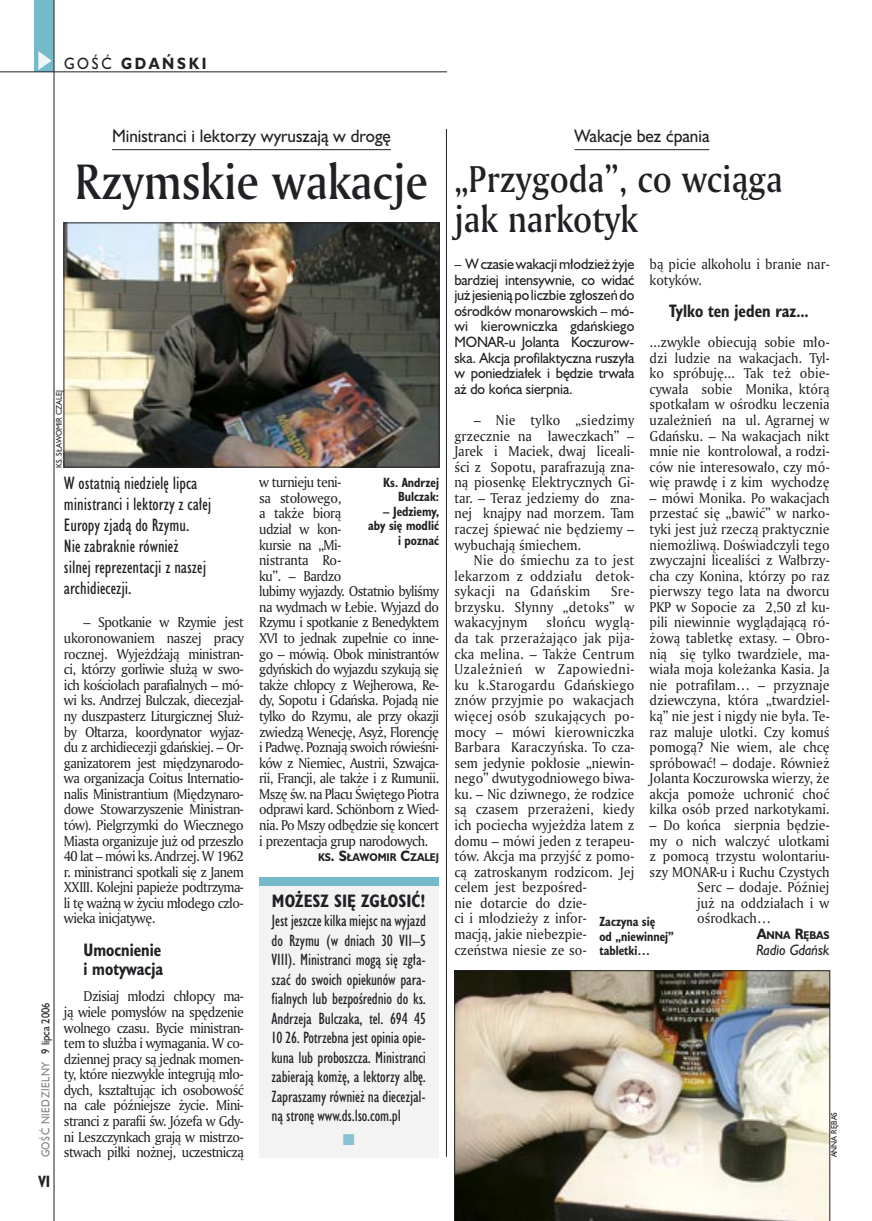
<style>
.page{position:relative;width:872px;height:1221px;background:#fff}
.page>*{position:absolute;margin:0;border:0;box-sizing:border-box;transform-origin:0 0}
._05a_tytyl_AmMd_32_pt{font:48px "Amerigo Md PL";color:#212125;scale:.9 1}
._05-9_tytyl_AmMd_24_pt{font:36px/40.5px "Amerigo Md PL";color:#212125;scale:.9 1}
._06-4_lead_lokal_HuCn_11_pt{font:16.5px/21px "Humanst 521 Cn PL";color:#212125}
._04-3_nadtytul_lokal{font:16.5px "Humanst 521 PL";color:#212125;scale:.94 1}
._04_srodtytul_HuCB_11_pt{font:700 16.5px/19.5px "Humanst 521 Cn PL";color:#212125;scale:.94 1}
._04-2_tytul_ramki{font:700 16.5px "Humanst 521 Cn PL";color:#212125}
._03-2_body_do_ramki{font:15px/19.5px "Humanst 521 Cn PL";letter-spacing:-.01em;color:#212125;text-align:justify}
._15a_temat_lewo{font:700 15px "Humanst 521 PL";letter-spacing:.2em;color:#212125;scale:.9 1}
._16_pagina_lewa{font:700 15px "Humanst 521 Cn PL";color:#212125;scale:.94 1}
._01_body_tekst{font:13.8px/15.6px "Amerigo PL";color:#212125;text-align:justify;scale:.94 1}
._01_body_tekst-2{font:13.8px/15.6px "Amerigo PL";letter-spacing:-.04em;color:#212125;scale:.94 1}
._06-5_lead_lokal_maly_Hu_9_pt{font:13.8px/15.6px "Humanst 521 PL";letter-spacing:-.01em;color:#212125;text-align:justify;scale:.94 1}
._12b_miasto_na_koncu_Hu{font:italic 13.8px "Humanst 521 PL";color:#212125;scale:.92 1}
._09_podpis_zdjecia_HuCnB{font:700 12.3px/14.4px "Humanst 521 Cn PL";color:#212125;text-align:right;scale:.94 1}
._18a_data_lewa_GOSC{font:10.5px "Humanst 521 PL";letter-spacing:.05em;color:#7f7f83;scale:.9 1}
._18_data_lewa{font:10.5px "Humanst 521 PL";color:#212125;scale:.9 1}
._12a_autor_na_koncu_HuBd{font:700 10.35px "Humanst 521 PL";color:#212125;scale:.9 1}
._09a_autor_zdjecia_Hu_5_pt{font:7.5px "Humanst 521 PL";color:#212125;scale:.94 1}
.s1{font-weight:400}
.s2{font-size:13.8px}
</style>
<div class="page">
<div style="left:35px;top:0;width:19px;height:72px;background:#75baca"></div>
<svg style="left:38px;top:51px;width:14px;height:19px"></svg>
<hr style="left:54px;top:0;width:1px;height:1220px;background:#212125">
<hr style="left:0;top:72px;width:447px;height:1px;background:#212125">
<hr style="left:446px;top:129px;width:1px;height:1027px;background:#212125">
<hr style="left:112px;top:149px;width:279px;height:1px;background:#212125">
<hr style="left:574px;top:149px;width:135px;height:1px;background:#212125">
<img style="left:66px;top:225px;width:371px;height:240px">
<div style="left:64px;top:223px;width:375px;height:244px;border:1px solid #212125"></div>
<div style="left:259px;top:877px;width:180px;height:280px;background:#f3f3f4"></div>
<div style="left:259px;top:877px;width:180px;height:8px;background:#75baca"></div>
<img style="left:454px;top:970px;width:376px;height:250px">
<p class="_15a_temat_lewo" style="left:64px;top:53px;width:160px"><span class="s1">GOŚĆ</span> GDAŃSKI</p>
<p class="_04-3_nadtytul_lokal" style="left:112px;top:125px;width:298px">Ministranci i lektorzy wyruszają w drogę</p>
<p class="_05a_tytyl_AmMd_32_pt" style="left:75px;top:149px;width:394px">Rzymskie wakacje</p>
<p class="_09a_autor_zdjecia_Hu_5_pt" style="left:54px;top:468px;width:84px;rotate:-90deg">KS. SŁAWOMIR CZALEJ</p>
<p class="_18_data_lewa" style="left:38px;top:1053px;width:58px;rotate:-90deg">9 lipca 2006</p>
<p class="_18a_data_lewa_GOSC" style="left:38px;top:1157px;width:108px;rotate:-90deg">GOŚĆ NIEDZIELNY</p>
<p class="_16_pagina_lewa" style="left:38px;top:1170px;width:14px">VI</p>
<p class="_06-4_lead_lokal_HuCn_11_pt" style="left:64px;top:472px;width:149px">W ostatnią niedzielę lipca ministranci i lektorzy z całej<br>Europy zjadą do Rzymu.<br>Nie zabraknie również<br>silnej reprezentacji z naszej archidiecezji.</p>
<p class="_01_body_tekst" style="left:64px;top:614px;width:193px;text-indent:20px">– Spotkanie w Rzymie jest ukoronowaniem naszej pracy rocznej. Wyjeżdżają ministran&shy;ci, którzy gorliwie służą w swo&shy;ich kościołach parafialnych – mó&shy;wi ks. Andrzej Bulczak, diecezjal&shy;ny duszpasterz Liturgicznej Służ&shy;by Ołtarza, koordynator wyjaz&shy;du z archidiecezji gdańskiej. – Or&shy;ganizatorem jest międzynarodo&shy;wa organizacja Coitus Internatio&shy;nalis Ministrantium (Międzynaro&shy;dowe Stowarzyszenie Ministran&shy;tów). Pielgrzymki do Wiecznego Miasta organizuje już od przeszło 40 lat – mówi ks. Andrzej. W 1962 r. ministranci spotkali się z Janem XXIII. Kolejni papieże podtrzyma&shy;li tę ważną w życiu młodego czło&shy;wieka inicjatywę.</p>
<p class="_04_srodtytul_HuCB_11_pt" style="left:83px;top:939px;width:86px">Umocnienie i motywacja</p>
<p class="_01_body_tekst" style="left:64px;top:988px;width:193px;text-indent:20px">Dzisiaj młodzi chłopcy ma&shy;ją wiele pomysłów na spędzenie wolnego czasu. Bycie ministran&shy;tem to służba i wymagania. W co&shy;dziennej pracy są jednak momen&shy;ty, które niezwykle integrują mło&shy;dych, kształtując ich osobowość na całe późniejsze życie. Mini&shy;stranci z parafii św. Józefa w Gdy&shy;ni Leszczynkach grają w mistrzo&shy;stwach piłki nożnej, uczestniczą</p>
<p class="_01_body_tekst-2" style="left:259px;top:474px;width:193px">w turnieju teni-<br>sa stołowego,<br>a także biorą<br>udział w kon-<br>kursie na „Mi-<br>nistranta Ro-<br>ku”. – Bardzo<br>lubimy wyjazdy. Ostatnio byliśmy na wydmach w Łebie. Wyjazd do<br>Rzymu i spotkanie z Benedyktem<br>XVI to jednak zupełnie co inne&shy;go – mówią. Obok ministrantów gdyńskich do wyjazdu szykują się także chłopcy z Wejherowa, Re&shy;dy, Sopotu i Gdańska. Pojadą nie tylko do Rzymu, ale przy okazji zwiedzą Wenecję, Asyż, Florencję i Padwę. Poznają swoich rówieśni&shy;ków z Niemiec, Austrii, Szwajca&shy;rii, Francji, ale także i z Rumunii.<br>Mszę św. na Placu Świętego Piotra odprawi kard. Schönborn z Wied&shy;nia. Po Mszy odbędzie się koncert i prezentacja grup narodowych.</p>
<p class="_12a_autor_na_koncu_HuBd" style="left:318px;top:850px;width:136px">KS<span class="s2">. S</span>ŁAWOMIR <span class="s2">C</span>ZALEJ</p>
<p class="_09_podpis_zdjecia_HuCnB" style="left:383px;top:475px;width:61px">Ks. Andrzej<br>Bulczak:</p>
<p class="_09_podpis_zdjecia_HuCnB" style="left:368px;top:503px;width:77px">– Jedziemy, aby się modlić i poznać</p>
<p class="_04-2_tytul_ramki" style="left:272px;top:889px;width:155px">MOŻESZ SIĘ ZGŁOSIĆ!</p>
<p class="_03-2_body_do_ramki" style="left:272px;top:910px;width:156px">Jest jeszcze kilka miejsc na wyjazd do Rzymu (w dniach 30 VII–5<br>VIII). Ministranci mogą się zgła&shy;szać do swoich opiekunów para&shy;fialnych lub bezpośrednio do ks.<br>Andrzeja Bulczaka, tel. 694 45<br>10 26. Potrzebna jest opinia opie&shy;kuna lub proboszcza. Ministranci zabierają komżę, a lektorzy albę.<br>Zapraszamy również na diecezjal&shy;ną stronę www.ds.lso.com.pl</p>
<p class="_04-3_nadtytul_lokal" style="left:574px;top:125px;width:145px">Wakacje bez ćpania</p>
<p class="_05-9_tytyl_AmMd_24_pt" style="left:454px;top:158px;width:366px">„Przygoda”, co wciąga jak narkotyk</p>
<p class="_06-5_lead_lokal_maly_Hu_9_pt" style="left:454px;top:256px;width:193px">– W czasie wakacji młodzież żyje bardziej intensywnie, co widać już jesienią po liczbie zgłoszeń do ośrodków monarowskich – mó&shy;wi kierowniczka gdańskiego MONAR-u Jolanta Koczurow&shy;ska. Akcja profilaktyczna ruszyła w poniedziałek i będzie trwała aż do końca sierpnia.</p>
<p class="_01_body_tekst" style="left:454px;top:412px;width:193px;text-indent:20px">– Nie tylko „siedzimy grzecznie na ławeczkach” – Jarek i Maciek, dwaj liceali&shy;ści z Sopotu, parafrazują zna&shy;ną piosenkę Elektrycznych Gi&shy;tar. – Teraz jedziemy do zna&shy;nej knajpy nad morzem. Tam raczej śpiewać nie będziemy – wybuchają śmiechem.</p>
<p class="_01_body_tekst" style="left:454px;top:552px;width:193px;text-indent:20px">Nie do śmiechu za to jest lekarzom z oddziału detok&shy;sykacji na Gdańskim</p>
<p class="_01_body_tekst" style="left:649px;top:256px;width:193px">bą picie alkoholu i branie nar&shy;kotyków.</p>
<p class="_04_srodtytul_HuCB_11_pt" style="left:669px;top:300px;width:150px">Tylko ten jeden raz...</p>
<p class="_01_body_tekst" style="left:649px;top:334px;width:193px">...zwykle obiecują sobie mło&shy;dzi ludzie na wakacjach. Tyl&shy;ko spróbuję... Tak też obie&shy;cywała sobie Monika, którą spotkałam w ośrodku leczenia uzależnień na ul. Agrarnej w Gdańsku. – Na wakacjach nikt mnie nie kontrolował, a rodzi&shy;ców nie interesowało, czy mó&shy;wię prawdę i z kim wychodzę</p>
<p class="_01_body_tekst" style="left:649px;top:489px;width:193px">– mówi Monika. Po wakacjach przestać się „bawić” w narko&shy;tyki jest już rzeczą praktycznie niemożliwą. Doświadczyli tego zwyczajni licealiści z Wałbrzy&shy;cha czy Konina, którzy po raz pierwszy tego lata na dworcu PKP w Sopocie za 2,50 zł ku&shy;pili niewinnie wyglądającą ró&shy;żową tabletkę extasy. – Obro&shy;nią się tylko twardziele, ma&shy;wiała moja koleżanka Kasia. Ja nie potrafiłam… – przyznaje dziewczyna, która „twardziel&shy;ką” nie jest i nigdy nie była. Te&shy;raz maluje ulotki. Czy komuś pomogą? Nie wiem, ale chcę spróbować! – dodaje. Również Jolanta Koczurowska wierzy, że akcja pomoże uchronić choć kilka osób przed narkotykami.</p>
<p class="_01_body_tekst" style="left:649px;top:816px;width:193px">– Do końca sierpnia będzie-</p>
<p class="_01_body_tekst" style="left:649px;top:832px;width:193px">my o nich walczyć ulotkami</p>
<p class="_01_body_tekst" style="left:649px;top:848px;width:193px">z pomocą trzystu wolontariu-</p>
<p class="_01_body_tekst" style="left:649px;top:863px;width:193px">szy MONAR-u i Ruchu Czystych</p>
<p class="_01_body_tekst" style="left:697px;top:879px;width:142px">Serc – dodaje. Później</p>
<p class="_01_body_tekst" style="left:697px;top:894px;width:142px">już na oddziałach i w</p>
<p class="_01_body_tekst" style="left:697px;top:910px;width:80px">ośrodkach…</p>
<p class="_12a_autor_na_koncu_HuBd" style="left:756px;top:928px;width:82px"><span class="s2">A</span>NNA <span class="s2">R</span>ĘBAS</p>
<p class="_12b_miasto_na_koncu_Hu" style="left:756px;top:940px;width:81px">Radio Gdańsk</p>
<p class="_01_body_tekst" style="left:454px;top:583px;width:193px;text-indent:156px">Sre&shy;brzysku. Słynny „detoks” w wakacyjnym</p>
<p class="_01_body_tekst" style="left:454px;top:614px;width:193px;text-align:left;text-indent:92px">słońcu wyglą&shy;da tak przerażająco jak pija&shy;cka melina. – Także Centrum<br>Uzależnień w Zapowiedni&shy;ku k.Starogardu Gdańskiego znów przyjmie po wakacjach więcej osób szukających po&shy;mocy – mówi kierowniczka<br>Barbara Karaczyńska. To cza&shy;sem jedynie pokłosie „niewin&shy;nego” dwutygodniowego biwa&shy;ku. – Nic dziwnego, że rodzice są czasem przerażeni, kiedy ich pociecha wyjeżdża latem z domu – mówi jeden z terapeu&shy;tów. Akcja ma przyjść z pomo&shy;cą zatroskanym rodzicom. Jej celem jest bezpośred-<br>nie dotarcie do dzie-<br>ci i młodzieży z infor-<br>macją, jakie niebezpie&shy;czeństwa niesie ze so-</p>
<p class="_09_podpis_zdjecia_HuCnB" style="left:599px;top:914px;width:81px;text-align:left">Zaczyna się<br>od „niewinnej” tabletki…</p>
<p class="_09a_autor_zdjecia_Hu_5_pt" style="left:829px;top:1157px;width:50px;rotate:-90deg">ANNA RĘBAS</p>
</div>
